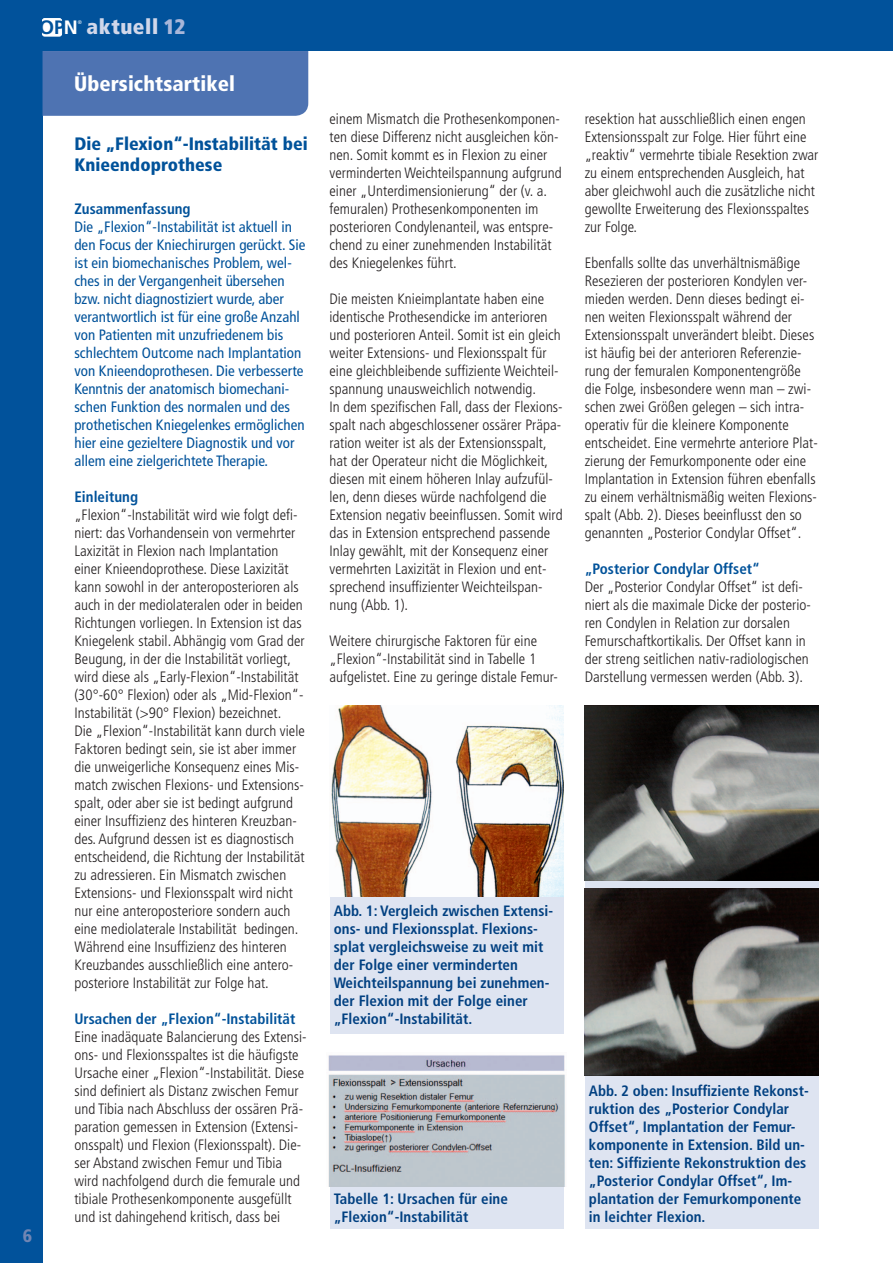
<style>
.page{position:relative;width:893px;height:1263px;background:#fff}
.page>*{position:absolute;margin:0;border:0;box-sizing:border-box;transform-origin:0 0}
.t1{font:900 condensed 21px "Frutiger";letter-spacing:.005em;color:#fff}
.t2{font:900 condensed 21px "Frutiger";letter-spacing:.03em;color:#d0d7ea}
.t3{font:900 condensed 18px/21px "Frutiger";color:#01529a}
.t4{font:900 condensed 18px "Frutiger";color:#7186b4}
.t5{font:300 condensed 15px/18px "Frutiger";color:#231f20}
.t6{font:condensed 15px/18px "Frutiger";color:#01529a}
.t7{font:700 condensed 15px/18px "Frutiger";color:#014081}
.t8{font:700 condensed 15px "Frutiger";color:#01529a}
.t9{font:condensed 5.25px "Frutiger";color:#fff}
.s1{font-weight:700;font-stretch:normal;font-size:19.35px;color:#01529b}
.s2{font-weight:700;font-stretch:normal;font-size:19.35px;color:#fff}
.s3{color:#a8b6d9}
</style>
<div class="page">
<div style="left:0;top:0;width:893px;height:51px;background:#01529b"></div>
<div style="left:0;top:33px;width:43px;height:1230px;background:#01529b"></div>
<div style="left:42px;top:19px;width:20px;height:17px;background:#fff;border-radius:2px"></div>
<div style="left:42px;top:19px;width:20px;height:17px;border:1px solid #fff;border-radius:2px"></div>
<div style="left:43px;top:51px;width:265px;height:65px;background:#4e73b2"></div>
<div style="left:330px;top:1056px;width:233px;height:173px;background:#dee4f1"></div>
<img style="left:328px;top:1055px;width:237px;height:132px">
<div style="left:330px;top:705px;width:233px;height:329px;background:#dee4f1"></div>
<img style="left:330px;top:705px;width:233px;height:191px">
<div style="left:585px;top:737px;width:234px;height:492px;background:#dee4f1"></div>
<img style="left:585px;top:705px;width:234px;height:175px">
<img style="left:585px;top:888px;width:234px;height:188px">
<h1 class="t2" style="left:39px;top:14px;width:148px"><span class="s1">OP</span><span class="s2">N</span> aktuell <span class="s3">12</span></h1>
<p class="t9" style="left:78px;top:19px;width:6px">®</p>
<h1 class="t1" style="left:74px;top:71px;width:162px">Übersichtsartikel</h1>
<p class="t4" style="left:23px;top:1225px;width:11px">6</p>
<p class="t3" style="left:74px;top:134px;width:235px">Die „Flexion“-Instabilität bei<br>Knieendoprothese</p>
<p class="t8" style="left:74px;top:200px;width:118px">Zusammenfassung</p>
<p class="t6" style="left:74px;top:218px;width:233px">Die „Flexion“-Instabilität ist aktuell in den Focus der Kniechirurgen gerückt. Sie ist ein biomechanisches Problem, wel&shy;ches in der Vergangenheit übersehen bzw. nicht diagnostiziert wurde, aber verantwortlich ist für eine große Anzahl von Patienten mit unzufriedenem bis schlechtem Outcome nach Implantation von Knieendoprothesen. Die verbesserte Kenntnis der anatomisch biomechani&shy;schen Funktion des normalen und des prothetischen Kniegelenkes ermöglichen hier eine gezieltere Diagnostik und vor allem eine zielgerichtete Therapie.</p>
<p class="t8" style="left:74px;top:488px;width:65px">Einleitung</p>
<p class="t5" style="left:74px;top:506px;width:232px">„Flexion“-Instabilität wird wie folgt defi&shy;niert: das Vorhandensein von vermehrter Laxizität in Flexion nach Implantation einer Knieendoprothese. Diese Laxizität kann sowohl in der anteroposterioren als auch in der mediolateralen oder in beiden Richtungen vorliegen. In Extension ist das Kniegelenk stabil. Abhängig vom Grad der Beugung, in der die Instabilität vorliegt, wird diese als „Early-Flexion“-Instabilität (30°-60° Flexion) oder als „Mid-Flexion“- Instabilität (&gt;90° Flexion) bezeichnet.<br>Die „Flexion“-Instabilität kann durch viele Faktoren bedingt sein, sie ist aber immer die unweigerliche Konsequenz eines Mis&shy;match zwischen Flexions- und Extensions&shy;spalt, oder aber sie ist bedingt aufgrund einer Insuffizienz des hinteren Kreuzban&shy;des. Aufgrund dessen ist es diagnostisch entscheidend, die Richtung der Instabilität zu adressieren. Ein Mismatch zwischen Extensions- und Flexionsspalt wird nicht nur eine anteroposteriore sondern auch eine mediolaterale Instabilität bedingen.<br>Während eine Insuffizienz des hinteren Kreuzbandes ausschließlich eine antero&shy;posteriore Instabilität zur Folge hat.</p>
<p class="t8" style="left:74px;top:1010px;width:222px">Ursachen der „Flexion“-Instabilität</p>
<p class="t5" style="left:74px;top:1028px;width:234px">Eine inadäquate Balancierung des Extensi&shy;ons- und Flexionsspaltes ist die häufigste Ursache einer „Flexion“-Instabilität. Diese sind definiert als Distanz zwischen Femur und Tibia nach Abschluss der ossären Prä&shy;paration gemessen in Extension (Extensi&shy;onsspalt) und Flexion (Flexionsspalt). Die&shy;ser Abstand zwischen Femur und Tibia wird nachfolgend durch die femurale und tibiale Prothesenkomponente ausgefüllt und ist dahingehend kritisch, dass bei</p>
<p class="t5" style="left:330px;top:110px;width:234px">einem Mismatch die Prothesenkomponen&shy;ten diese Differenz nicht ausgleichen kön&shy;nen. Somit kommt es in Flexion zu einer verminderten Weichteilspannung aufgrund einer „Unterdimensionierung“ der (v. a. femuralen) Prothesenkomponenten im posterioren Condylenanteil, was entspre&shy;chend zu einer zunehmenden Instabilität des Kniegelenkes führt.</p>
<p class="t5" style="left:330px;top:290px;width:235px">Die meisten Knieimplantate haben eine identische Prothesendicke im anterioren und posterioren Anteil. Somit ist ein gleich weiter Extensions- und Flexionsspalt für eine gleichbleibende suffiziente Weichteil&shy;spannung unausweichlich notwendig.<br>In dem spezifischen Fall, dass der Flexions&shy;spalt nach abgeschlossener ossärer Präpa&shy;ration weiter ist als der Extensionsspalt, hat der Operateur nicht die Möglichkeit, diesen mit einem höheren Inlay aufzufül&shy;len, denn dieses würde nachfolgend die Extension negativ beeinflussen. Somit wird das in Extension entsprechend passende Inlay gewählt, mit der Konsequenz einer vermehrten Laxizität in Flexion und ent&shy;sprechend insuffizienter Weichteilspan&shy;nung (Abb. 1).</p>
<p class="t5" style="left:330px;top:632px;width:230px">Weitere chirurgische Faktoren für eine „Flexion“-Instabilität sind in Tabelle 1 aufgelistet. Eine zu geringe distale Femur-</p>
<p class="t7" style="left:334px;top:902px;width:221px">Abb. 1: Vergleich zwischen Extensi&shy;ons- und Flexionssplat. Flexions&shy;splat vergleichsweise zu weit mit der Folge einer verminderten<br>Weichteilspannung bei zunehmen&shy;der Flexion mit der Folge einer „Flexion“-Instabilität.</p>
<p class="t7" style="left:334px;top:1190px;width:176px">Tabelle 1: Ursachen für eine „Flexion“-Instabilität</p>
<p class="t5" style="left:585px;top:110px;width:235px">resektion hat ausschließlich einen engen Extensionsspalt zur Folge. Hier führt eine „reaktiv“ vermehrte tibiale Resektion zwar zu einem entsprechenden Ausgleich, hat aber gleichwohl auch die zusätzliche nicht gewollte Erweiterung des Flexionsspaltes zur Folge.</p>
<p class="t5" style="left:585px;top:254px;width:235px">Ebenfalls sollte das unverhältnismäßige Resezieren der posterioren Kondylen ver&shy;mieden werden. Denn dieses bedingt ei&shy;nen weiten Flexionsspalt während der Extensionsspalt unverändert bleibt. Dieses ist häufig bei der anterioren Referenzie&shy;rung der femuralen Komponentengröße die Folge, insbesondere wenn man – zwi&shy;schen zwei Größen gelegen – sich intra&shy;operativ für die kleinere Komponente entscheidet. Eine vermehrte anteriore Plat&shy;zierung der Femurkomponente oder eine Implantation in Extension führen ebenfalls zu einem verhältnismäßig weiten Flexions&shy;spalt (Abb. 2). Dieses beeinflusst den so genannten „Posterior Condylar Offset“.</p>
<p class="t8" style="left:585px;top:560px;width:177px">„Posterior Condylar Offset“</p>
<p class="t5" style="left:585px;top:578px;width:228px">Der „Posterior Condylar Offset“ ist defi&shy;niert als die maximale Dicke der posterio&shy;ren Condylen in Relation zur dorsalen Femurschaftkortikalis. Der Offset kann in der streng seitlichen nativ-radiologischen Darstellung vermessen werden (Abb. 3).</p>
<p class="t7" style="left:589px;top:1082px;width:221px">Abb. 2 oben: Insuffiziente Rekonst&shy;ruktion des „Posterior Condylar Offset“, Implantation der Femur&shy;komponente in Extension. Bild un&shy;ten: Siffiziente Rekonstruktion des „Posterior Condylar Offset“, Im&shy;plantation der Femurkomponente in leichter Flexion.</p>
</div>
